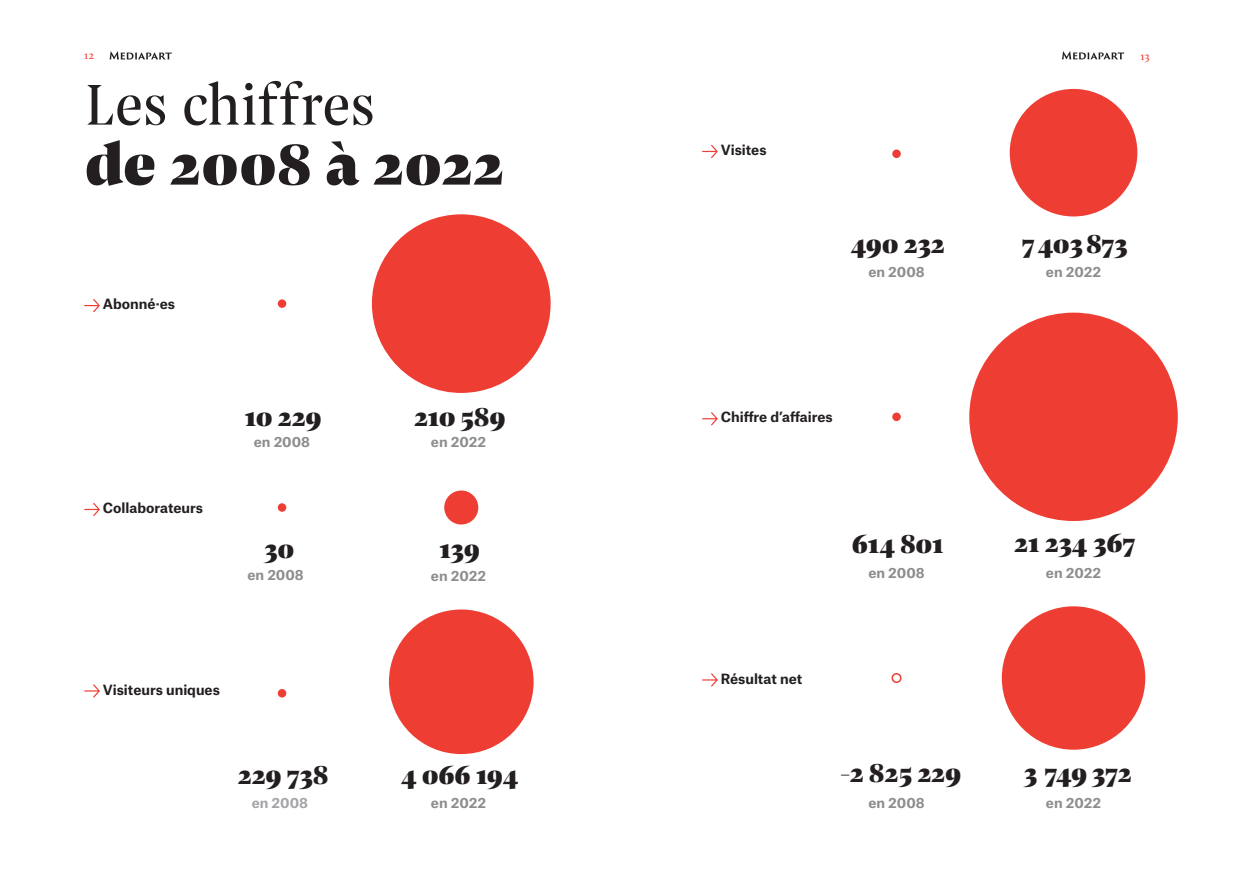
<style>
.page{position:relative;width:1234px;height:893px;background:#fff}
.page>*{position:absolute;margin:0;border:0;box-sizing:border-box;transform-origin:0 0}
.TITRE_Pensum{font:60px/60px "Pensum Display";letter-spacing:.01em;color:#231f20}
.TXT-9{font:900 27px "Pensum Display";letter-spacing:-.01em;color:#231f20}
.TEXTE_COURANT_PENSUM{font:700 13.5px "Atlas Grotesk";color:#231f20}
.TEXTE_COURANT_PENSUM-2{font:700 13.5px "Atlas Grotesk";letter-spacing:-.005em;color:#8d8d8f}
.TEXTE_COURANT_PENSUM-3{font:700 13.5px "Atlas Grotesk";color:#a4a5a9}
.TITRE_Pensum-2{font:11.25px "Pensum Display";color:#ee3e34}
.s1{font-weight:900}
</style>
<div class="page">
<svg style="left:109px;top:51px;width:63px;height:9px"></svg>
<svg style="left:1062px;top:51px;width:61px;height:9px"></svg>
<div style="left:1001px;top:606px;width:143px;height:144px;background:#ee3e34;border-radius:50%"></div>
<svg style="left:84px;top:684px;width:16px;height:14px"></svg>
<svg style="left:702px;top:145px;width:15px;height:13px"></svg>
<svg style="left:702px;top:673px;width:15px;height:14px"></svg>
<svg style="left:84px;top:299px;width:16px;height:13px"></svg>
<div style="left:278px;top:299px;width:8px;height:9px;background:#ee3e34;border-radius:50%"></div>
<div style="left:278px;top:503px;width:8px;height:9px;background:#ee3e34;border-radius:50%"></div>
<div style="left:278px;top:689px;width:8px;height:8px;background:#ee3e34;border-radius:50%"></div>
<div style="left:389px;top:609px;width:144px;height:145px;background:#ee3e34;border-radius:50%"></div>
<div style="left:444px;top:490px;width:34px;height:34px;background:#ee3e34;border-radius:50%"></div>
<div style="left:372px;top:214px;width:178px;height:179px;background:#ee3e34;border-radius:50%"></div>
<svg style="left:84px;top:503px;width:16px;height:13px"></svg>
<div style="left:892px;top:413px;width:8px;height:8px;background:#ee3e34;border-radius:50%"></div>
<div style="left:892px;top:150px;width:8px;height:8px;background:#ee3e34;border-radius:50%"></div>
<div style="left:1009px;top:89px;width:128px;height:127px;background:#ee3e34;border-radius:50%"></div>
<div style="left:891px;top:673px;width:10px;height:10px;border:2px solid #ee3e34;border-radius:50%"></div>
<div style="left:969px;top:313px;width:208px;height:208px;background:#ee3e34;border-radius:50%"></div>
<svg style="left:702px;top:412px;width:15px;height:13px"></svg>
<p class="TITRE_Pensum-2" style="left:84px;top:47px;width:11px">12</p>
<p class="TITRE_Pensum-2" style="left:1140px;top:48px;width:11px">13</p>
<p class="TITRE_Pensum" style="left:85px;top:72px;width:420px">Les chiffres<br><span class="s1">de 2008 à 2022</span></p>
<p class="TEXTE_COURANT_PENSUM" style="left:103px;top:293px;width:74px">Abonné·es</p>
<p class="TEXTE_COURANT_PENSUM" style="left:103px;top:497px;width:102px">Collaborateurs</p>
<p class="TXT-9" style="left:245px;top:396px;width:78px">10 229</p>
<p class="TEXTE_COURANT_PENSUM-2" style="left:254px;top:431px;width:58px">en 2008</p>
<p class="TXT-9" style="left:414px;top:396px;width:93px">210 589</p>
<p class="TEXTE_COURANT_PENSUM-2" style="left:431px;top:431px;width:57px">en 2022</p>
<p class="TXT-9" style="left:263px;top:529px;width:33px">30</p>
<p class="TXT-9" style="left:439px;top:529px;width:42px">139</p>
<p class="TEXTE_COURANT_PENSUM-2" style="left:247px;top:564px;width:58px">en 2008</p>
<p class="TEXTE_COURANT_PENSUM-2" style="left:431px;top:565px;width:57px">en 2022</p>
<p class="TEXTE_COURANT_PENSUM" style="left:103px;top:678px;width:119px">Visiteurs uniques</p>
<p class="TXT-9" style="left:401px;top:755px;width:119px">4 066 194</p>
<p class="TXT-9" style="left:238px;top:755px;width:92px">229 738</p>
<p class="TEXTE_COURANT_PENSUM-3" style="left:252px;top:792px;width:58px">en 2008</p>
<p class="TEXTE_COURANT_PENSUM-2" style="left:431px;top:792px;width:57px">en 2022</p>
<p class="TEXTE_COURANT_PENSUM" style="left:720px;top:139px;width:47px">Visites</p>
<p class="TXT-9" style="left:850px;top:223px;width:96px">490 232</p>
<p class="TXT-9" style="left:1021px;top:223px;width:107px">7 403 873</p>
<p class="TEXTE_COURANT_PENSUM-2" style="left:868px;top:261px;width:58px">en 2008</p>
<p class="TEXTE_COURANT_PENSUM-2" style="left:1045px;top:261px;width:57px">en 2022</p>
<p class="TEXTE_COURANT_PENSUM" style="left:720px;top:406px;width:113px">Chiffre d’affaires</p>
<p class="TEXTE_COURANT_PENSUM" style="left:720px;top:667px;width:83px">Résultat net</p>
<p class="TXT-9" style="left:851px;top:524px;width:94px">614 801</p>
<p class="TXT-9" style="left:1014px;top:523px;width:122px">21 234 367</p>
<p class="TEXTE_COURANT_PENSUM-2" style="left:868px;top:561px;width:58px">en 2008</p>
<p class="TEXTE_COURANT_PENSUM-2" style="left:1045px;top:561px;width:57px">en 2022</p>
<p class="TXT-9" style="left:839px;top:753px;width:123px">-2 825 229</p>
<p class="TXT-9" style="left:1022px;top:753px;width:110px">3 749 372</p>
<p class="TEXTE_COURANT_PENSUM-2" style="left:868px;top:791px;width:58px">en 2008</p>
<p class="TEXTE_COURANT_PENSUM-2" style="left:1045px;top:791px;width:57px">en 2022</p>
</div>
